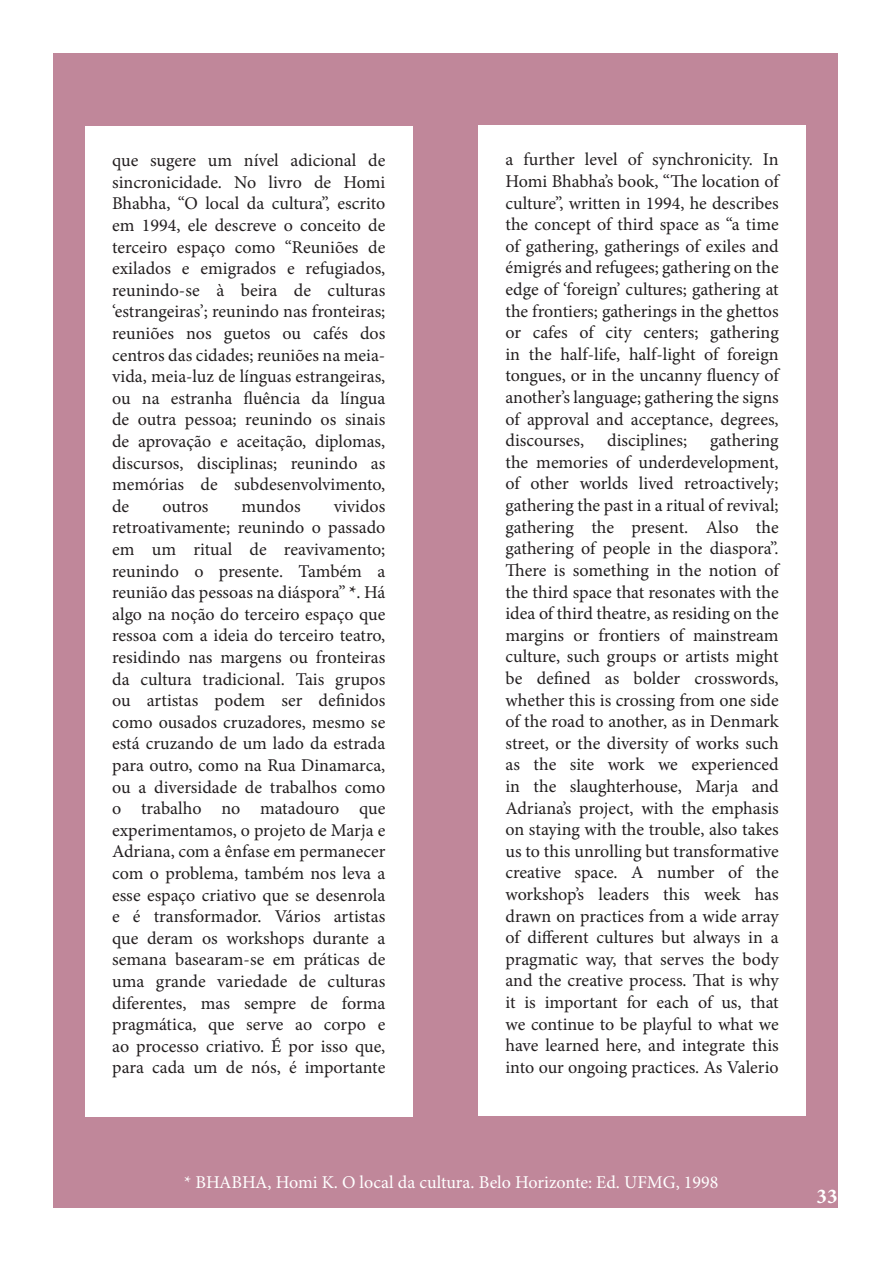
<style>
.page{position:relative;width:893px;height:1263px;background:#fff}
.page>*{position:absolute;margin:0;border:0;box-sizing:border-box;transform-origin:0 0}
.t1{font:700 21px "Minion Pro";color:#fff}
.t2{font:18px/21.6px "Minion Pro";color:#231f20;text-align:justify}
.t3{font:18px "Minion Pro";color:#fff}
.s1{font-weight:700}
</style>
<div class="page">
<div style="left:53px;top:53px;width:785px;height:1155px;background:#c0879a"></div>
<div style="left:85px;top:126px;width:327px;height:990px;background:#fff"></div>
<div style="left:478px;top:125px;width:328px;height:991px;background:#fff"></div>
<p class="t2" style="left:112px;top:150px;width:275px">que sugere um nível adicional de sincronicidade. No livro de Homi Bhabha, “O local da cultura”, escrito em 1994, ele descreve o conceito de terceiro espaço como “Reuniões de exilados e emigrados e refugiados, reunindo-se à beira de culturas ‘estrangeiras’; reunindo nas fronteiras; reuniões nos guetos ou cafés dos centros das cidades; reuniões na meia&shy;vida, meia-luz de línguas estrangeiras, ou na estranha fluência da língua de outra pessoa; reunindo os sinais de aprovação e aceitação, diplomas, discursos, disciplinas; reunindo as memórias de subdesenvolvimento, de</p>
<p class="t2" style="left:112px;top:495px;width:275px;text-indent:222px">vividos retroativamente; reunindo o passado em um ritual de reavivamento; reunindo o presente. Também a reunião das pessoas na diáspora” <span class="s1">*</span>. Há algo na noção do terceiro espaço que ressoa com a ideia do terceiro teatro, residindo nas margens ou fronteiras da cultura tradicional. Tais grupos ou artistas podem ser definidos como ousados cruzadores, mesmo se está cruzando de um lado da estrada para outro, como na Rua Dinamarca, ou a diversidade de trabalhos como o trabalho no matadouro que experimentamos, o projeto de Marja e Adriana, com a ênfase em permanecer com o problema, também nos leva a esse espaço criativo que se desenrola e é transformador. Vários artistas que deram os workshops durante a semana basearam-se em práticas de uma grande variedade de culturas diferentes, mas sempre de forma pragmática, que serve ao corpo e ao processo criativo. É por isso que, para cada um de nós, é importante</p>
<p class="t2" style="left:162px;top:495px;width:48px">outros</p>
<p class="t2" style="left:242px;top:495px;width:61px">mundos</p>
<p class="t2" style="left:505px;top:149px;width:275px">a further level of synchronicity. In Homi Bhabha’s book, “The location of culture”, written in 1994, he describes the concept of third space as “a time of gathering, gatherings of exiles and émigrés and refugees; gathering on the edge of ‘foreign’ cultures; gathering at the frontiers; gatherings in the ghettos or cafes of city centers; gathering in the half-life, half-light of foreign tongues, or in the uncanny fluency of another’s language; gathering the signs of approval and acceptance, degrees, discourses,</p>
<p class="t2" style="left:505px;top:430px;width:275px;text-indent:205px">gathering the memories of underdevelopment, of other worlds lived retroactively; gathering the past in a ritual of revival; gathering the present. Also the gathering of people in the diaspora”.<br>There is something in the notion of the third space that resonates with the idea of third theatre, as residing on the margins or frontiers of mainstream culture, such groups or artists might be defined as bolder crosswords, whether this is crossing from one side of the road to another, as in Denmark street, or the diversity of works such as the site work we experienced in the slaughterhouse, Marja and Adriana’s project, with the emphasis on staying with the trouble, also takes us to this unrolling but transformative creative space. A number of the workshop’s leaders this week has drawn on practices from a wide array of different cultures but always in a pragmatic way, that serves the body and the creative process. That is why it is important for each of us, that we continue to be playful to what we have learned here, and integrate this into our ongoing practices. As Valerio</p>
<p class="t2" style="left:607px;top:430px;width:82px">disciplines;</p>
<p class="t3" style="left:184px;top:1170px;width:536px">* BHABHA, Homi K. O local da cultura. Belo Horizonte: Ed. UFMG, 1998</p>
<p class="t1" style="left:817px;top:1182px;width:22px">33</p>
</div>
